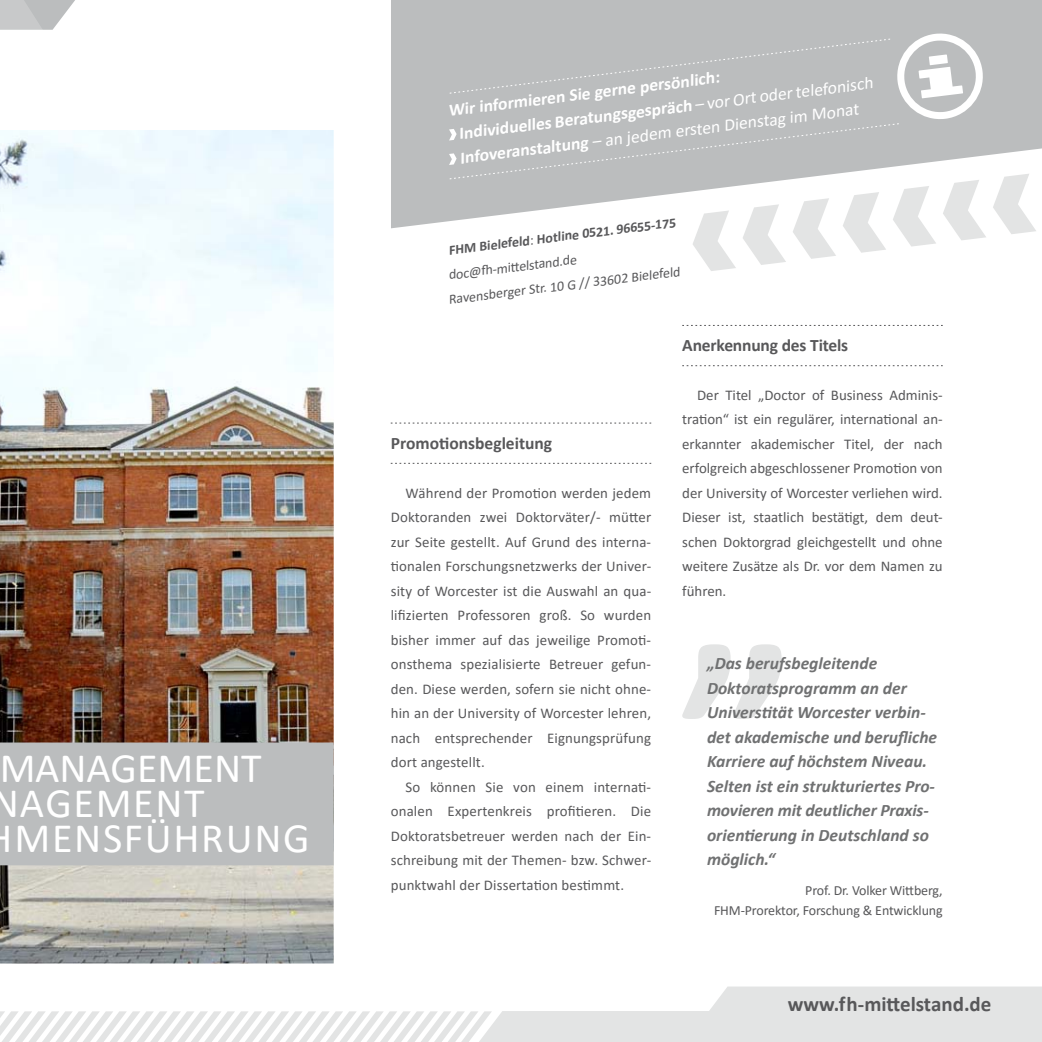
<style>
.page{position:relative;width:1042px;height:1042px;background:#fff}
.page>*{position:absolute;margin:0;border:0;box-sizing:border-box;transform-origin:0 0}
.t1{font:42px/35px "Calibri";letter-spacing:.04em;color:#fff}
.t2{font:42px "Calibri";color:#fff}
.t3{font:700 21px "Calibri";color:#58585a}
.t4{font:italic 700 17.5px/24.5px "Calibri";color:#707172}
.t5{font:700 17.5px "Calibri";letter-spacing:-.01em;color:#58585a}
.t6{font:700 17.32px/24.3px "Calibri";color:#fff}
.t7{font:14.88px/24.5px "Calibri";letter-spacing:.01em;color:#58585a;text-align:justify}
.t8{font:14px/24.5px "Calibri";letter-spacing:-.01em;color:#58585a}
.s1{font-weight:400}
.s2{font-weight:700}
</style>
<div class="page">
<svg style="left:0;top:0;width:75px;height:30px"></svg>
<svg style="left:391px;top:0;width:651px;height:228px;fill:#bbbdbe"></svg>
<svg style="left:993px;top:174px;width:43px;height:60px"></svg>
<svg style="left:0;top:986px;width:1042px;height:56px"></svg>
<svg style="left:682px;top:644px;width:99px;height:75px"></svg>
<img style="left:0;top:130px;width:334px;height:833px">
<div style="left:0;top:742px;width:334px;height:123px;background:#bbbdbe"></div>
<svg style="left:391px;top:423px;width:260px;height:1px"></svg>
<svg style="left:391px;top:463px;width:260px;height:1px"></svg>
<svg style="left:682px;top:325px;width:261px;height:1px"></svg>
<svg style="left:682px;top:365px;width:261px;height:1px"></svg>
<svg style="left:449px;top:0;width:537px;height:271px"></svg>
<h1 class="t2" style="left:-1px;top:739px;width:264px">MANAGEMENT</h1>
<h1 class="t1" style="left:-35px;top:785px;width:27px">na</h1>
<h1 class="t1" style="left:15px;top:785px;width:292px;text-indent:31px">gement<br>MENSFÜHRUNG</h1>
<p class="t6" style="left:452px;top:97px;width:421px;text-indent:-6px;rotate:-7deg">Wir informieren Sie gerne persönlich:<br>Individuelles Beratungsgespräch <span class="s1">– vor Ort oder telefonisch<br></span>Infoveranstaltung <span class="s1">– an jedem ersten Dienstag im Monat</span></p>
<p class="t8" style="left:441px;top:238px;width:236px;text-indent:6px;rotate:-7deg"><span class="s2">FHM Bielefeld</span>: <span class="s2">Hotline 0521. 96655-175 </span>doc@fh -mitt elstand.de<br>Ravensberger Str. 10 G// 33602 Bielefeld</p>
<p class="t5" style="left:391px;top:431px;width:163px">Promotionsbegleitung</p>
<p class="t7" style="left:391px;top:480px;width:262px;text-indent:15px">Während der Promotion werden jedem Doktoranden zwei Doktorväter/- mütter zur Seite gestellt. Auf Grund des interna&shy;tionalen Forschungsnetzwerks der Univer&shy;sity of Worcester ist die Auswahl an qua&shy;lifizierten Professoren groß. So wurden bisher immer auf das jeweilige Promoti&shy;onsthema spezialisierte Betreuer gefun&shy;den. Diese werden, sofern sie nicht ohne&shy;hin an der University of Worcester lehren, nach entsprechender Eignungsprüfung dort angestellt.</p>
<p class="t7" style="left:391px;top:774px;width:262px;text-indent:15px">So können Sie von einem internati&shy;onalen Expertenkreis profitieren. Die Doktoratsbetreuer werden nach der Ein&shy;schreibung mit der Themen- bzw. Schwer&shy;punktwahl der Dissertation bestimmt.</p>
<p class="t5" style="left:682px;top:333px;width:167px">Anerkennung des Titels</p>
<p class="t7" style="left:682px;top:382px;width:262px;text-indent:15px">Der Titel „Doctor of Business Adminis&shy;tration“ ist ein regulärer, international an&shy;erkannter akademischer Titel, der nach erfolgreich abgeschlossener Promotion von der University of Worcester verliehen wird.<br>Dieser ist, staatlich bestätigt, dem deut&shy;schen Doktorgrad gleichgestellt und ohne weitere Zusätze als Dr. vor dem Namen zu führen.</p>
<p class="t4" style="left:707px;top:651px;width:232px">„Das berufsbegleitende<br>Doktoratsprogramm an der<br>Universtität Worcester verbin&shy;det akademische und berufliche<br>Karriere auf höchstem Niveau.<br>Selten ist ein strukturiertes Pro&shy;movieren mit deutlicher Praxis&shy;orientierung in Deutschland so möglich.“</p>
<p class="t8" style="left:714px;top:880px;width:230px;line-height:19.2px;text-align:right">Prof. Dr. Volker Wittberg,<br>FHM-Prorektor, Forschung &amp; Entwicklung</p>
<h2 class="t3" style="left:788px;top:989px;width:205px">www.fh-mittelstand.de</h2>
</div>
